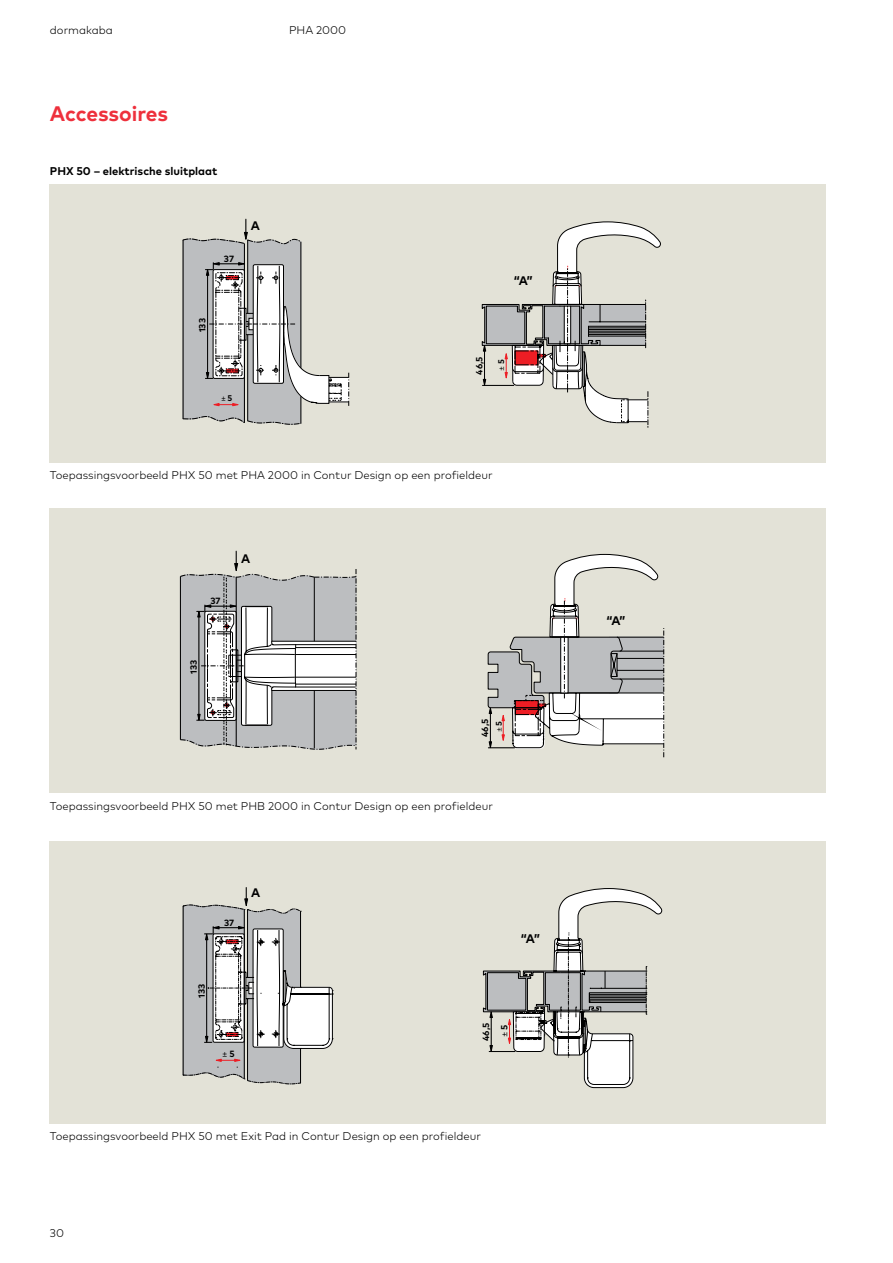
<style>
.page{position:relative;width:893px;height:1263px;background:#fff}
.page>*{position:absolute;margin:0;border:0;box-sizing:border-box;transform-origin:0 0}
.t1{font:700 21px "Mark Pro";letter-spacing:-.005em;color:#ee303c}
.t2{font:700 12.3px "Mark Pro";color:#000}
.t3{font:300 11.25px "Mark Pro";color:#000}
.t4{font:700 11.25px "Mark Pro";color:#000}
.t5{font:700 9px "Mark Pro";color:#000}
.t6{font:9px "Mark Pro";color:#000}
.t7{font:8.25px "Mark Pro";color:#000}
.s1{font-weight:700}
</style>
<div class="page">
<div style="left:50px;top:184px;width:776px;height:278px;background:#e3e2d7"></div>
<svg style="left:183px;top:219px;width:166px;height:206px"></svg>
<svg style="left:481px;top:221px;width:180px;height:206px"></svg>
<div style="left:50px;top:508px;width:776px;height:285px;background:#e3e2d7"></div>
<svg style="left:180px;top:550px;width:485px;height:207px"></svg>
<div style="left:50px;top:841px;width:776px;height:282px;background:#e3e2d7"></div>
<svg style="left:183px;top:887px;width:479px;height:202px"></svg>
<p class="t3" style="left:50px;top:21px;width:64px">dormakaba</p>
<p class="t3" style="left:289px;top:21px;width:59px">PHA 2000</p>
<h1 class="t1" style="left:50px;top:98px;width:120px">Accessoires</h1>
<p class="t4" style="left:50px;top:163px;width:169px">PHX 50 – elektrische sluitplaat</p>
<p class="t5" style="left:224px;top:253px;width:12px">37</p>
<p class="t2" style="left:251px;top:219px;width:11px">A</p>
<p class="t5" style="left:197px;top:332px;width:15px;rotate:-90deg">133</p>
<p class="t7" style="left:221px;top:393px;width:13px">±<span class="s1">5</span></p>
<p class="t2" style="left:514px;top:274px;width:21px">“A”</p>
<p class="t5" style="left:474px;top:375px;width:20px;rotate:-90deg">46,5</p>
<p class="t7" style="left:496px;top:371px;width:13px;rotate:-90deg">±<span class="s1">5</span></p>
<p class="t3" style="left:50px;top:466px;width:444px">Toepassingsvoorbeeld PHX 50 met PHA 2000 in Contur Design op een profieldeur</p>
<p class="t5" style="left:210px;top:596px;width:12px">37</p>
<p class="t2" style="left:241px;top:551px;width:11px">A</p>
<p class="t5" style="left:189px;top:674px;width:15px;rotate:-90deg">133</p>
<p class="t5" style="left:480px;top:737px;width:20px;rotate:-90deg">46,5</p>
<p class="t7" style="left:493px;top:732px;width:13px;rotate:-90deg">±<span class="s1">5</span></p>
<p class="t3" style="left:50px;top:797px;width:444px">Toepassingsvoorbeeld PHX 50 met PHB 2000 in Contur Design op een profieldeur</p>
<p class="t5" style="left:224px;top:917px;width:12px">37</p>
<p class="t2" style="left:251px;top:885px;width:11px">A</p>
<p class="t5" style="left:196px;top:998px;width:15px;rotate:-90deg">133</p>
<p class="t2" style="left:521px;top:932px;width:21px">“A”</p>
<p class="t6" style="left:222px;top:1048px;width:14px">±<span class="s1">5</span></p>
<p class="t5" style="left:481px;top:1041px;width:20px;rotate:-90deg">46,5</p>
<p class="t6" style="left:499px;top:1037px;width:14px;rotate:-90deg">±<span class="s1">5</span></p>
<p class="t3" style="left:50px;top:1128px;width:432px">Toepassingsvoorbeeld PHX 50 met Exit Pad in Contur Design op een profieldeur</p>
<p class="t3" style="left:50px;top:1224px;width:16px">30</p>
<p class="t2" style="left:606px;top:613px;width:21px">“A”</p>
</div>
